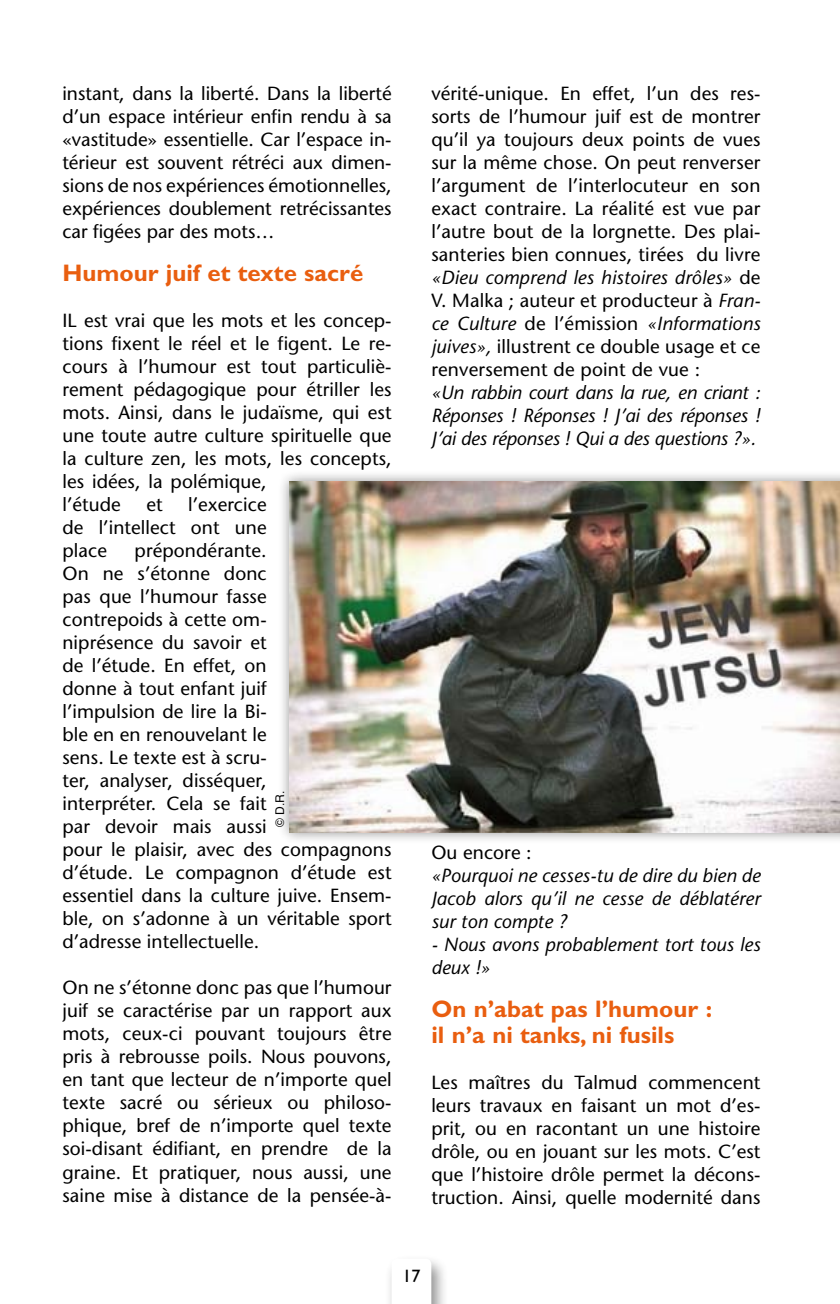
<style>
.page{position:relative;width:840px;height:1304px;background:#fff}
.page>*{position:absolute;margin:0;border:0;box-sizing:border-box;transform-origin:0 0}
.t1{font:700 24px/26px "Gill Sans";color:#e95e0f}
.t2{font:19px/23px "Stone Sans";letter-spacing:.005em;color:#000;text-align:justify}
.t3{font:italic 19px/23px "Stone Sans";letter-spacing:.005em;color:#000;text-align:justify}
.t4{font:18px "Gill Sans";color:#000}
.t5{font:12px "Helvetica";color:#000}
.s1{font-style:italic}
</style>
<div class="page">
<div style="left:276px;top:469px;width:563px;height:375px;background:#000;opacity:.44"></div>
<img style="left:289px;top:482px;width:550px;height:350px">
<div style="left:384px;top:1254px;width:64px;height:50px;background:#000;opacity:.44"></div>
<svg style="left:391px;top:1259px;width:40px;height:45px"></svg>
<p class="t2" style="left:62px;top:82px;width:330px">instant, dans la liberté. Dans la liberté d’un espace intérieur enfin rendu à sa «vastitude» essentielle. Car l’espace in&shy;térieur est souvent rétréci aux dimen&shy;sions de nos expériences émotionnelles, expériences doublement retrécissantes car figées par des mots…</p>
<p class="t1" style="left:62px;top:260px;width:302px">Humour juif et texte sacré</p>
<p class="t2" style="left:62px;top:309px;width:330px;text-align:left">IL est vrai que les mots et les concep&shy;tions fixent le réel et le figent. Le re&shy;cours à l’humour est tout particuliè&shy;rement pédagogique pour étriller les mots. Ainsi, dans le judaïsme, qui est une toute autre culture spirituelle que la culture zen, les mots, les concepts, les idées, la polémique,<br>l’étude</p>
<p class="t2" style="left:62px;top:493px;width:206px;text-indent:126px">l’exercice de l’intellect ont une place</p>
<p class="t2" style="left:146px;top:493px;width:18px">et</p>
<p class="t2" style="left:62px;top:539px;width:330px;text-align:left;text-indent:72px">prépondérante.<br>On ne s’étonne donc<br>pas que l’humour fasse<br>contrepoids à cette om-<br>niprésence du savoir et<br>de l’étude. En effet, on<br>donne à tout enfant juif<br>l’impulsion de lire la Bi-<br>ble en en renouvelant le<br>sens. Le texte est à scru-<br>ter, analyser, disséquer,<br>interpréter. Cela se fait<br>par devoir mais aussi<br>pour le plaisir, avec des compagnons d’étude. Le compagnon d’étude est essentiel dans la culture juive. Ensem&shy;ble, on s’adonne à un véritable sport d’adresse intellectuelle.</p>
<p class="t2" style="left:62px;top:976px;width:330px">On ne s’étonne donc pas que l’humour juif se caractérise par un rapport aux mots, ceux-ci pouvant toujours être pris à rebrousse poils. Nous pouvons, en tant que lecteur de n’importe quel texte sacré ou sérieux ou philoso&shy;phique, bref de n’importe quel texte soi-disant édifiant, en prendre de la graine. Et pratiquer, nous aussi, une saine mise à distance de la pensée-à-</p>
<p class="t5" style="left:270px;top:827px;width:38px;rotate:-90deg">© D.R.</p>
<p class="t2" style="left:431px;top:82px;width:330px">vérité-unique. En effet, l’un des res&shy;sorts de l’humour juif est de montrer qu’il ya toujours deux points de vues sur la même chose. On peut renverser l’argument de l’interlocuteur en son exact contraire. La réalité est vue par l’autre bout de la lorgnette. Des plai&shy;santeries bien connues, tirées du livre <span class="s1">«Dieu comprend les histoires drôles»</span> de V. Malka ; auteur et producteur à <span class="s1">Fran&shy;ce Culture</span> de l’émission <span class="s1">«Informations juives»,</span> illustrent ce double usage et ce renversement de point de vue :</p>
<p class="t3" style="left:431px;top:381px;width:330px">«Un rabbin court dans la rue, en criant :<br>Réponses ! Réponses ! J’ai des réponses !<br>J’ai des réponses ! Qui a des questions ?».</p>
<p class="t2" style="left:431px;top:841px;width:102px">Ou encore :</p>
<p class="t3" style="left:431px;top:864px;width:330px">«Pourquoi ne cesses-tu de dire du bien de Jacob alors qu’il ne cesse de déblatérer sur ton compte ?</p>
<p class="t3" style="left:431px;top:933px;width:330px">- Nous avons probablement tort tous les deux !»</p>
<p class="t1" style="left:431px;top:996px;width:282px">On n’abat pas l’humour : il n’a ni tanks, ni fusils</p>
<p class="t2" style="left:431px;top:1071px;width:330px">Les maîtres du Talmud commencent leurs travaux en faisant un mot d’es&shy;prit, ou en racontant un une histoire drôle, ou en jouant sur les mots. C’est que l’histoire drôle permet la décons&shy;truction. Ainsi, quelle modernité dans</p>
<p class="t4" style="left:402px;top:1265px;width:19px">17</p>
</div>
